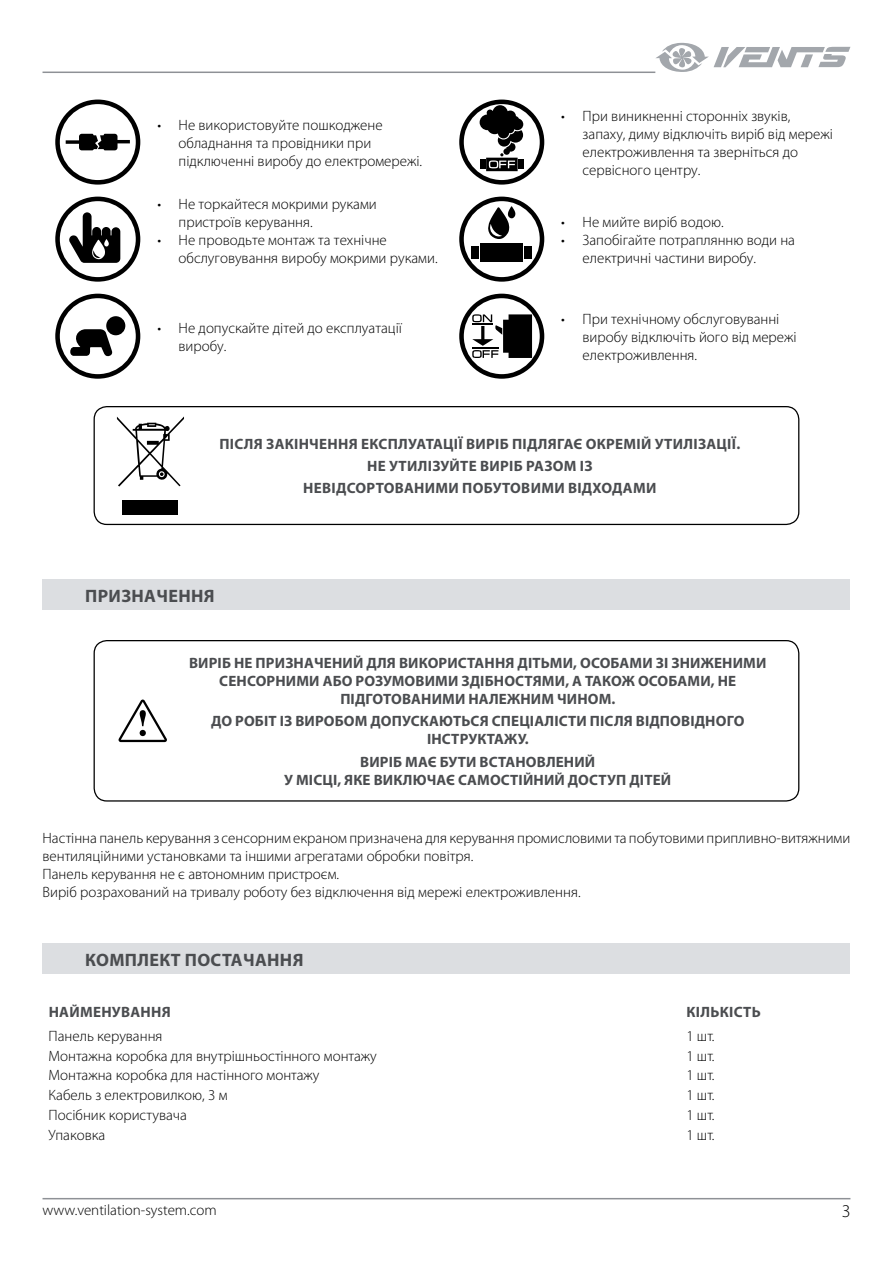
<style>
.page{position:relative;width:893px;height:1263px;background:#fff}
.page>*{position:absolute;margin:0;border:0;box-sizing:border-box;transform-origin:0 0}
.t1{font:700 18px "Myriad Pro";letter-spacing:.02em;color:#4b4d50}
.t2{font:300 18px "Myriad Pro";color:#000}
.t3{font:300 15px/18px "Myriad Pro";color:#000}
.t4{font:700 15px/18px "Myriad Pro";letter-spacing:.01em;color:#4b4d50;text-align:center}
</style>
<div class="page">
<hr style="left:43px;top:1198px;width:807px;height:1px;background:#8e9196">
<hr style="left:43px;top:72px;width:612px;height:1px;background:#8e9196">
<svg style="left:655px;top:43px;width:195px;height:29px"></svg>
<div style="left:43px;top:943px;width:807px;height:31px;background:#dcdee1"></div>
<svg style="left:55px;top:100px;width:85px;height:85px"></svg>
<svg style="left:459px;top:100px;width:85px;height:85px"></svg>
<svg style="left:55px;top:197px;width:85px;height:85px"></svg>
<svg style="left:459px;top:197px;width:85px;height:85px"></svg>
<svg style="left:55px;top:294px;width:85px;height:85px"></svg>
<div style="left:106px;top:316px;width:19px;height:19px;background:#000;border-radius:50%"></div>
<svg style="left:459px;top:294px;width:85px;height:85px"></svg>
<div style="left:94px;top:406px;width:705px;height:119px;border:1px solid #000;border-radius:13px"></div>
<svg style="left:117px;top:416px;width:67px;height:71px"></svg>
<div style="left:123px;top:501px;width:55px;height:14px;background:#000"></div>
<div style="left:43px;top:579px;width:807px;height:31px;background:#dcdee1"></div>
<div style="left:94px;top:640px;width:705px;height:161px;border:1px solid #000;border-radius:13px"></div>
<svg style="left:118px;top:699px;width:49px;height:43px"></svg>
<p class="t3" style="left:179px;top:116px;width:245px;text-indent:-21px">• Не використовуйте пошкоджене обладнання та провідники при підключенні виробу до електромережі.</p>
<p class="t3" style="left:583px;top:107px;width:252px;text-indent:-21px">• При виникненні сторонніх звуків, запаху, диму відключіть виріб від мережі електроживлення та зверніться до сервісного центру.</p>
<p class="t3" style="left:179px;top:195px;width:200px;text-indent:-21px">• Не торкайтеся мокрими руками пристроїв керування.</p>
<p class="t3" style="left:179px;top:231px;width:261px;text-indent:-21px">• Не проводьте монтаж та технічне обслуговування виробу мокрими руками.</p>
<p class="t3" style="left:561px;top:213px;width:164px">• Не мийте виріб водою.</p>
<p class="t3" style="left:583px;top:231px;width:214px;text-indent:-21px">• Запобігайте потраплянню води на електричні частини виробу.</p>
<p class="t3" style="left:179px;top:319px;width:225px;text-indent:-21px">• Не допускайте дітей до експлуатації виробу.</p>
<p class="t3" style="left:583px;top:310px;width:216px;text-indent:-21px">• При технічному обслуговуванні виробу відключіть його від мережі електроживлення.</p>
<p class="t4" style="left:219px;top:432px;width:522px;line-height:22.2px">ПІСЛЯ ЗАКІНЧЕННЯ ЕКСПЛУАТАЦІЇ ВИРІБ ПІДЛЯГАЄ ОКРЕМІЙ УТИЛІЗАЦІЇ.<br>НЕ УТИЛІЗУЙТЕ ВИРІБ РАЗОМ ІЗ<br>НЕВІДСОРТОВАНИМИ ПОБУТОВИМИ ВІДХОДАМИ</p>
<p class="t1" style="left:85px;top:584px;width:131px">ПРИЗНАЧЕННЯ</p>
<p class="t4" style="left:189px;top:654px;width:579px">ВИРІБ НЕ ПРИЗНАЧЕНИЙ ДЛЯ ВИКОРИСТАННЯ ДІТЬМИ, ОСОБАМИ ЗІ ЗНИЖЕНИМИ<br>СЕНСОРНИМИ АБО РОЗУМОВИМИ ЗДІБНОСТЯМИ, А ТАКОЖ ОСОБАМИ, НЕ<br>ПІДГОТОВАНИМИ НАЛЕЖНИМ ЧИНОМ.</p>
<p class="t4" style="left:211px;top:712px;width:535px">ДО РОБІТ ІЗ ВИРОБОМ ДОПУСКАЮТЬСЯ СПЕЦІАЛІСТИ ПІСЛЯ ВІДПОВІДНОГО<br>ІНСТРУКТАЖУ.</p>
<p class="t4" style="left:284px;top:752px;width:388px">ВИРІБ МАЄ БУТИ ВСТАНОВЛЕНИЙ<br>У МІСЦІ, ЯКЕ ВИКЛЮЧАЄ САМОСТІЙНИЙ ДОСТУП ДІТЕЙ</p>
<p class="t3" style="left:43px;top:829px;width:809px">Настінна панель керування з сенсорним екраном призначена для керування промисловими та побутовими припливно-витяжними вентиляційними установками та іншими агрегатами обробки повітря.<br>Панель керування не є автономним пристроєм.<br>Виріб розрахований на тривалу роботу без відключення від мережі електроживлення.</p>
<p class="t1" style="left:85px;top:948px;width:220px">КОМПЛЕКТ ПОСТАЧАННЯ</p>
<p class="t4" style="left:49px;top:1002px;width:124px">НАЙМЕНУВАННЯ</p>
<p class="t4" style="left:686px;top:1002px;width:76px">КІЛЬКІСТЬ</p>
<p class="t3" style="left:49px;top:1027px;width:116px">Панель керування</p>
<p class="t3" style="left:686px;top:1027px;width:30px">1 шт.</p>
<p class="t3" style="left:49px;top:1047px;width:330px">Монтажна коробка для внутрішньостінного монтажу</p>
<p class="t3" style="left:686px;top:1047px;width:30px">1 шт.</p>
<p class="t3" style="left:49px;top:1067px;width:272px">Монтажна коробка для настінного монтажу</p>
<p class="t3" style="left:686px;top:1067px;width:30px">1 шт.</p>
<p class="t3" style="left:49px;top:1086px;width:181px">Кабель з електровилкою, 3 м</p>
<p class="t3" style="left:686px;top:1086px;width:30px">1 шт.</p>
<p class="t3" style="left:49px;top:1106px;width:140px">Посібник користувача</p>
<p class="t3" style="left:686px;top:1106px;width:30px">1 шт.</p>
<p class="t3" style="left:49px;top:1126px;width:58px">Упаковка</p>
<p class="t3" style="left:686px;top:1126px;width:30px">1 шт.</p>
<p class="t3" style="left:43px;top:1201px;width:176px">www.ventilation-system.com</p>
<p class="t2" style="left:842px;top:1201px;width:10px">3</p>
</div>
